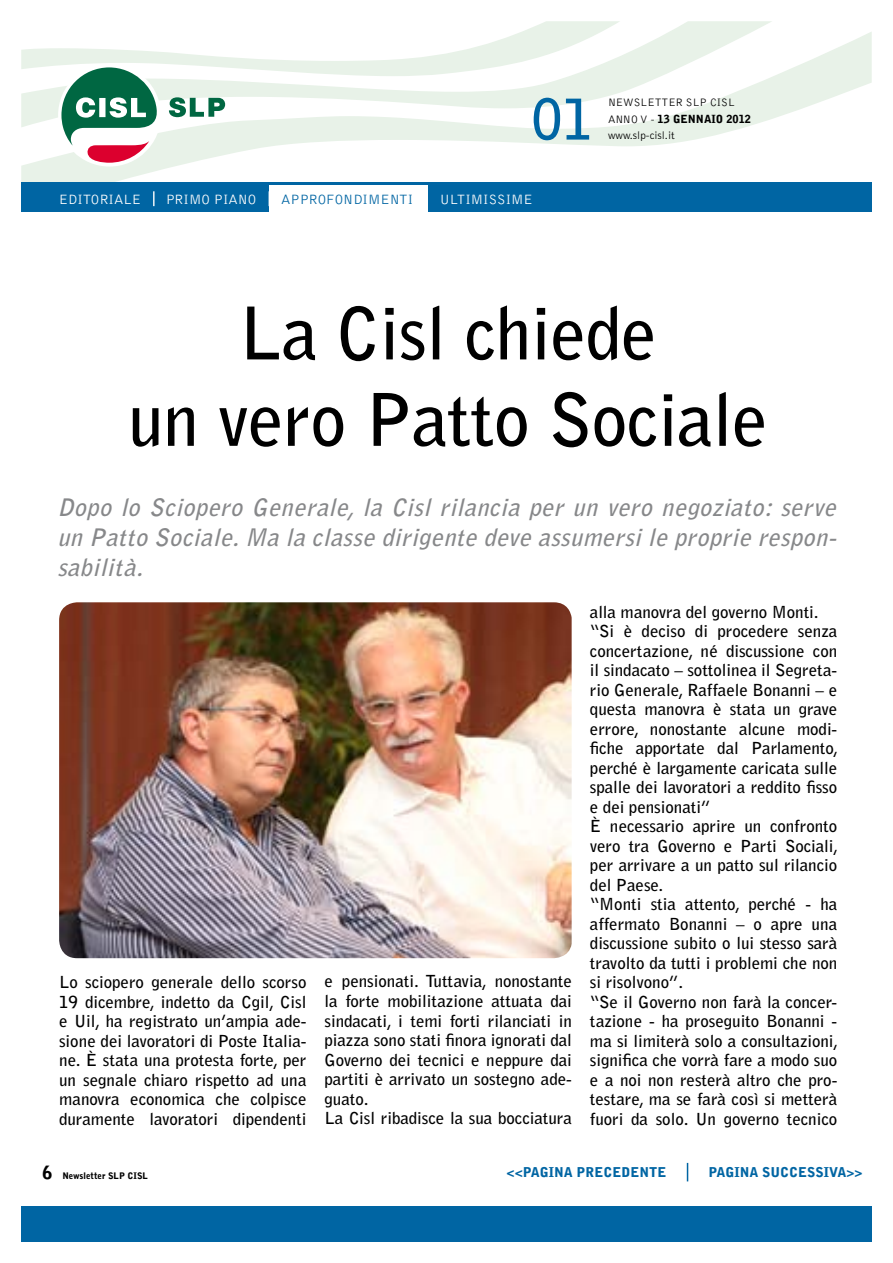
<style>
.page{position:relative;width:893px;height:1263px;background:#fff}
.page>*{position:absolute;margin:0;border:0;box-sizing:border-box;transform-origin:0 0}
.t1{font:700 72px/86.4px "Bell Gothic Std";letter-spacing:-.01em;color:#000;text-align:center}
.t2{font:700 55.8px "Bell Gothic Std";color:#0065a3}
.t3{font:italic 700 24px/30px "Bell Gothic Std";color:#87888a;text-align:justify}
.t4{font:700 16.5px/19.5px "Bell Gothic Std";letter-spacing:-.005em;color:#000}
.t5{font:300 13.95px "Bell Gothic Std";color:#fff}
.t6{font:300 13.95px "Bell Gothic Std";color:#0065a3}
.t7{font:900 13.5px "Bell Gothic Std";color:#0065a3}
.t8{font:300 11.1px/16.8px "Bell Gothic Std";color:#000}
.t9{font:900 9px "Bell Gothic Std";color:#000}
.s1{font-weight:900}
.s2{font-size:18px}
</style>
<div class="page">
<svg style="left:21px;top:31px;width:851px;height:151px"></svg>
<div style="left:21px;top:1206px;width:851px;height:36px;background:#0065a3"></div>
<svg style="left:21px;top:21px;width:599px;height:142px"></svg>
<div style="left:21px;top:182px;width:851px;height:30px;background:#0065a3"></div>
<div style="left:269px;top:185px;width:159px;height:33px;background:#fff"></div>
<svg style="left:153px;top:191px;width:2px;height:15px"></svg>
<svg style="left:278px;top:176px;width:137px;height:6px"></svg>
<img style="left:59px;top:602px;width:513px;height:356px">
<svg style="left:687px;top:1163px;width:1px;height:18px"></svg>
<h2 class="t2" style="left:531px;top:86px;width:64px">01</h2>
<p class="t8" style="left:608px;top:94px;width:145px">NEWSLETTER SLP CISL<br>ANNO V - <span class="s1">13 GENNAIO 2012</span></p>
<p class="t8" style="left:608px;top:128px;width:68px">www.slp-cisl.it</p>
<p class="t5" style="left:59px;top:192px;width:84px">EDITORIALE</p>
<p class="t5" style="left:166px;top:192px;width:92px">PRIMO PIANO</p>
<p class="t6" style="left:281px;top:192px;width:133px">APPROFONDIMENTI</p>
<p class="t5" style="left:440px;top:192px;width:95px">ULTIMISSIME</p>
<h1 class="t1" style="left:128px;top:290px;width:642px">La Cisl chiede<br>un vero Patto Sociale</h1>
<h3 class="t3" style="left:57px;top:493px;width:786px">Dopo lo Sciopero Generale,la Cisl rilancia per un vero negoziato: serve un Patto Sociale.Ma la classe dirigente deve assumersile proprie respon&shy;sabilità.</h3>
<p class="t4" style="left:59px;top:972px;width:249px;text-align:justify">Lo sciopero generale dello scorso 19 dicembre, indetto da Cgil, Cisl e Uil, ha registrato un’ampia ade&shy;sione dei lavoratori di Poste Italia&shy;ne. È stata una protesta forte, per un segnale chiaro rispetto ad una manovra economica che colpisce duramente lavoratori dipendenti</p>
<p class="t4" style="left:324px;top:972px;width:249px">e pensionati. Tuttavia, nonostante la forte mobilitazione attuata dai sindacati, i temi forti rilanciati in piazza sono stati finora ignorati dal<br>Governo dei tecnici e neppure dai partiti è arrivato un sostegno ade&shy;guato.<br>La Cisl ribadisce la sua bocciatura</p>
<p class="t4" style="left:590px;top:602px;width:250px">alla manovra del governo Monti. “Si è deciso di procedere senza concertazione, né discussione con il sindacato – sottolinea il Segreta&shy;rio Generale, Raffaele Bonanni – e questa manovra è stata un grave errore, nonostante alcune modi&shy;fiche apportate dal Parlamento, perché è largamente caricata sulle spalle dei lavoratori a reddito fisso e dei pensionati”<br>È necessario aprire un confronto vero tra Governo e Parti Sociali, per arrivare a un patto sul rilancio del Paese.<br>“Monti stia attento, perché - ha affermato Bonanni – o apre una discussione subito o lui stesso sarà travolto da tutti i problemi che non si risolvono”.<br>“Se il Governo non farà la concer&shy;tazione - ha proseguito Bonanni - ma si limiterà solo a consultazioni, significa che vorrà fare a modo suo e a noi non resterà altro che pro&shy;testare, ma se farà così si metterà fuori da solo. Un governo tecnico</p>
<p class="t9" style="left:43px;top:1170px;width:107px"><span class="s2">6</span> NEWSLETTER SLP CISL</p>
<p class="t7" style="left:507px;top:1165px;width:161px">&lt;&lt;PAGINA PRECEDENTE</p>
<p class="t7" style="left:709px;top:1165px;width:63px">PAGINA SUCCESSIVA</p>
<p class="t7" style="left:846px;top:1165px;width:18px">&gt;&gt;</p>
</div>
